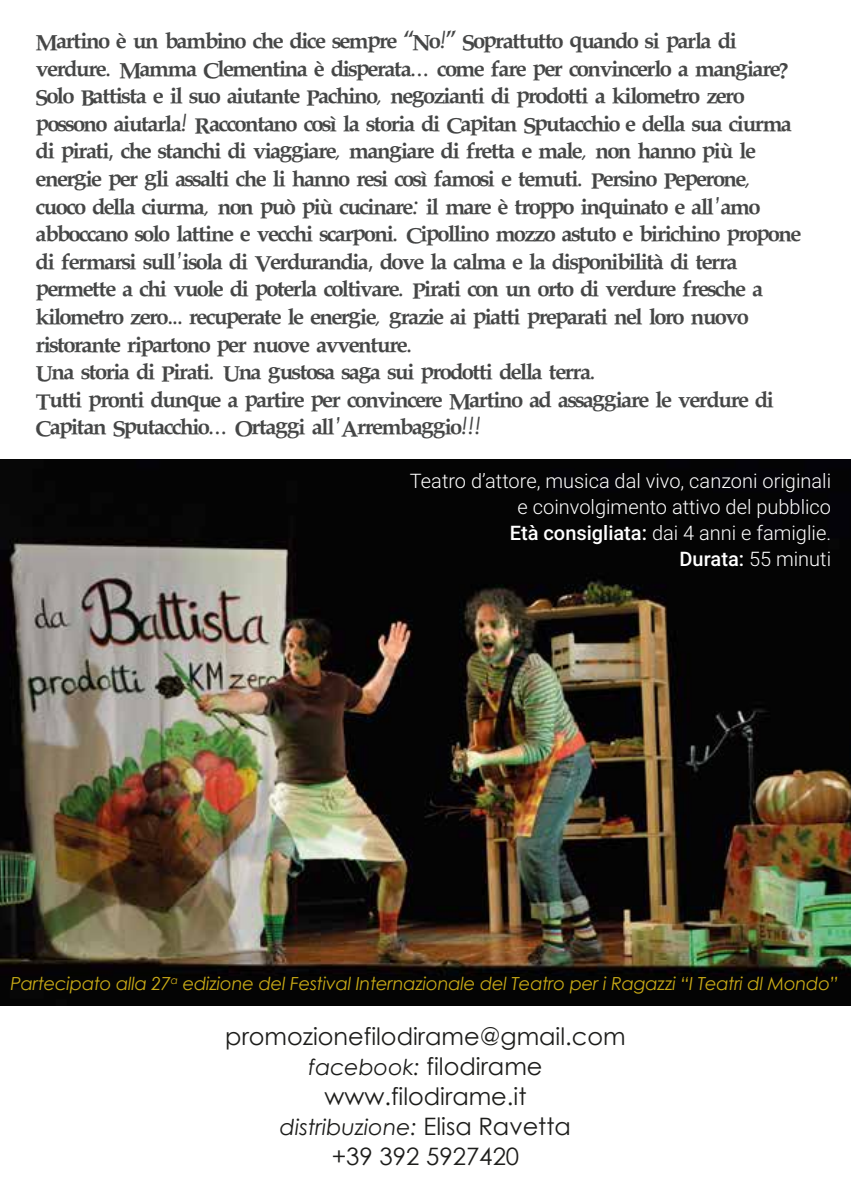
<style>
.page{position:relative;width:851px;height:1191px;background:#fff}
.page>*{position:absolute;margin:0;border:0;box-sizing:border-box;transform-origin:0 0}
.t1{font:24px/30px "Century Gothic";color:#1d1d1b;text-align:center}
.t2{font:23px/27.6px "Pirates Bay";color:#454646}
.t3{font:italic 22px "Century Gothic";color:#1d1d1b}
.t4{font:300 20px/26px "Roboto";color:#fff;text-align:right}
.t5{font:italic 18px "Century Gothic";letter-spacing:-.015em;color:#c9aa16}
.s1{font-family:"Century Gothic";font-style:italic}
.s2{font-family:"Myriad Pro"}
.s3{font-weight:500}
.s4{font-style:italic;font-size:22px}
.s5{font-style:normal;font-size:24px}
</style>
<div class="page">
<img style="left:0;top:459px;width:850px;height:547px">
<p class="t2" style="left:37px;top:27px;width:765px">Martino è un bambino che dice sempre “No<span class="s1">!</span>” Soprattutto quando si parla di verdure<span class="s1">.</span> Mamma Clementina è disperata<span class="s1">...</span> come fare per convincerlo a mangiare?<br>Solo Battista e il suo aiutante Pachino<span class="s1">,</span> negozianti di prodotti a kilometro zero possono aiutarla<span class="s1">!</span> Raccontano così la storia di Capitan Sputacchio e della sua ciurma di pirati<span class="s2">,</span> che stanchi di viaggiare<span class="s1">,</span> mangiare di fretta e male<span class="s1">,</span> non hanno più le energie per gli assalti che li hanno resi così famosi e temuti<span class="s1">.</span> Persino Peperone<span class="s1">, </span>cuoco della ciurma<span class="s1">,</span> non può più cucinare<span class="s1">:</span> il mare è troppo inquinato e all<span class="s1">’</span>amo abboccano solo lattine e vecchi scarponi<span class="s1">.</span> Cipollino mozzo astuto e birichino propone di fermarsi sull<span class="s1">’</span>isola di Verdurandia<span class="s2">,</span> dove la calma e la disponibilità di terra permette a chi vuole di poterla coltivare<span class="s1">.</span> Pirati con un orto di verdure fresche a kilometro zero<span class="s2">...</span> recuperate le energie<span class="s1">,</span> grazie ai piatti preparati nel loro nuovo ristorante ripartono per nuove avventure<span class="s1">.<br></span>Una storia di Pirati<span class="s1">.</span> Una gustosa saga sui prodotti della terra<span class="s1">.<br></span>Tutti pronti dunque a partire per convincere Martino ad assaggiare le verdure di Capitan Sputacchio<span class="s1">...</span> Ortaggi all<span class="s1">’</span>Arrembaggio<span class="s1">!!!</span></p>
<p class="t4" style="left:410px;top:468px;width:422px">Teatro d’attore, musica dal vivo, canzoni originali e coinvolgimento attivo del pubblico<br><span class="s3">Età consigliata:</span> dai 4 anni e famiglie.<br><span class="s3">Durata:</span> 55 minuti</p>
<p class="t5" style="left:10px;top:972px;width:829px">Partecipato alla 27<sup>a</sup> edizione del Festival Internazionale del Teatro per i Ragazzi “I Teatri dl Mondo”</p>
<p class="t1" style="left:225px;top:1020px;width:402px">promozionefilodirame@gmail.com <span class="s4">facebook:</span> filodirame www.filodirame.it</p>
<p class="t3" style="left:280px;top:1112px;width:292px">distribuzione: <span class="s5">Elisa Ravetta</span></p>
<p class="t1" style="left:331px;top:1140px;width:189px">+39 392 5927420</p>
</div>
